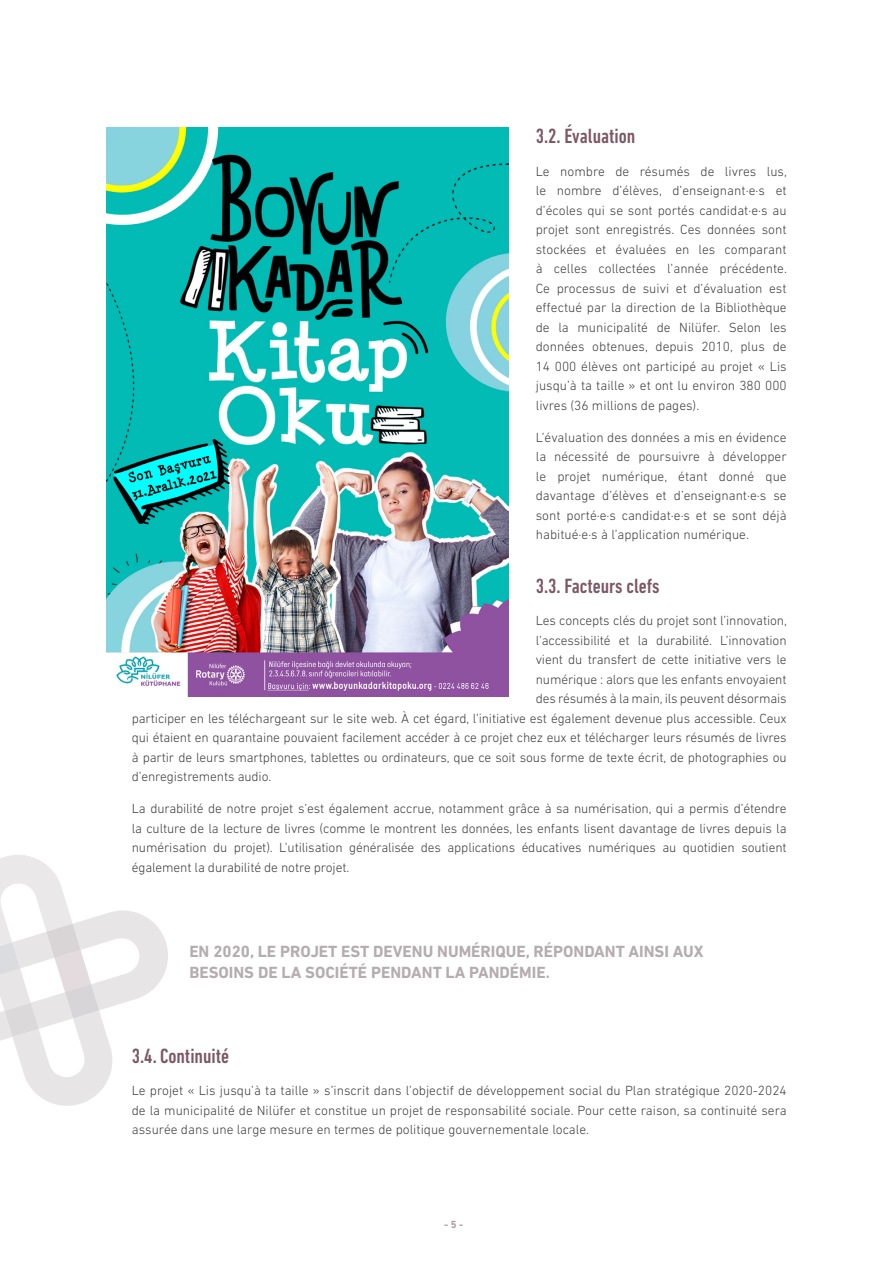
<style>
.page{position:relative;width:893px;height:1263px;background:#fff}
.page>*{position:absolute;margin:0;border:0;box-sizing:border-box;transform-origin:0 0}
.Titular_1_1{font:500 condensed 21px "DIN Next LT Pro";color:#7c5765}
.DESTACATS{font:700 16.5px/21px "DIN Next LT Pro";color:#b5acae}
.Text_Base{font:300 13.5px/19.5px "DIN Next LT Pro";letter-spacing:-.01em;color:#3e3e3f;text-align:justify}
.num_pg{font:700 10.5px "DIN Next LT Pro";color:#b19aa2}
</style>
<div class="page">
<svg style="left:0;top:855px;width:168px;height:251px"></svg>
<img style="left:106px;top:128px;width:403px;height:568px">
<p class="Titular_1_1" style="left:536px;top:124px;width:101px">3.2. Évaluation</p>
<p class="Text_Base" style="left:536px;top:161px;width:253px">Le nombre de résumés de livres lus, le nombre d’élèves, d’enseignant·e·s et d’écoles qui se sont portés candidat·e·s au projet sont enregistrés. Ces données sont stockées et évaluées en les comparant à celles collectées l’année précédente.<br>Ce processus de suivi et d’évaluation est effectué par la direction de la Bibliothèque de la municipalité de Nilüfer. Selon les données obtenues, depuis 2010, plus de 14 000 élèves ont participé au projet « Lis jusqu’à ta taille » et ont lu environ 380 000 livres (36 millions de pages).</p>
<p class="Text_Base" style="left:536px;top:427px;width:252px">L’évaluation des données a mis en évidence la nécessité de poursuivre à développer le projet numérique, étant donné que davantage d’élèves et d’enseignant·e·s se sont porté·e·s candidat·e·s et se sont déjà habitué·e·s à l’application numérique.</p>
<p class="Titular_1_1" style="left:536px;top:574px;width:125px">3.3. Facteurs clefs</p>
<p class="Text_Base" style="left:536px;top:611px;width:253px">Les concepts clés du projet sont l’innovation,</p>
<p class="Text_Base" style="left:536px;top:630px;width:252px">l’accessibilité et la durabilité. L’innovation</p>
<p class="Text_Base" style="left:536px;top:650px;width:252px">vient du transfert de cette initiative vers le</p>
<p class="Text_Base" style="left:536px;top:669px;width:252px">numérique : alors que les enfants envoyaient</p>
<p class="Text_Base" style="left:536px;top:689px;width:252px">des résumés à la main, ils peuvent désormais</p>
<p class="Text_Base" style="left:132px;top:708px;width:656px">participer en les téléchargeant sur le site web. À cet égard, l’initiative est également devenue plus accessible. Ceux</p>
<p class="Text_Base" style="left:132px;top:728px;width:656px">qui étaient en quarantaine pouvaient facilement accéder à ce projet chez eux et télécharger leurs résumés de livres</p>
<p class="Text_Base" style="left:132px;top:747px;width:656px">à partir de leurs smartphones, tablettes ou ordinateurs, que ce soit sous forme de texte écrit, de photographies ou</p>
<p class="Text_Base" style="left:132px;top:767px;width:141px">d’enregistrements audio.</p>
<p class="Text_Base" style="left:132px;top:799px;width:656px">La durabilité de notre projet s’est également accrue, notamment grâce à sa numérisation, qui a permis d’étendre la culture de la lecture de livres (comme le montrent les données, les enfants lisent davantage de livres depuis la numérisation du projet). L’utilisation généralisée des applications éducatives numériques au quotidien soutient également la durabilité de notre projet.</p>
<p class="DESTACATS" style="left:189px;top:941px;width:516px">EN 2020, LE PROJET EST DEVENU NUMÉRIQUE, RÉPONDANT AINSI AUX<br>BESOINS DE LA SOCIÉTÉ PENDANT LA PANDÉMIE.</p>
<p class="Titular_1_1" style="left:132px;top:1044px;width:99px">3.4. Continuité</p>
<p class="Text_Base" style="left:132px;top:1081px;width:656px">Le projet « Lis jusqu’à ta taille » s’inscrit dans l’objectif de développement social du Plan stratégique 2020-2024 de la municipalité de Nilüfer et constitue un projet de responsabilité sociale. Pour cette raison, sa continuité sera assurée dans une large mesure en termes de politique gouvernementale locale.</p>
<p class="num_pg" style="left:444px;top:1218px;width:21px">- 5 -</p>
</div>
